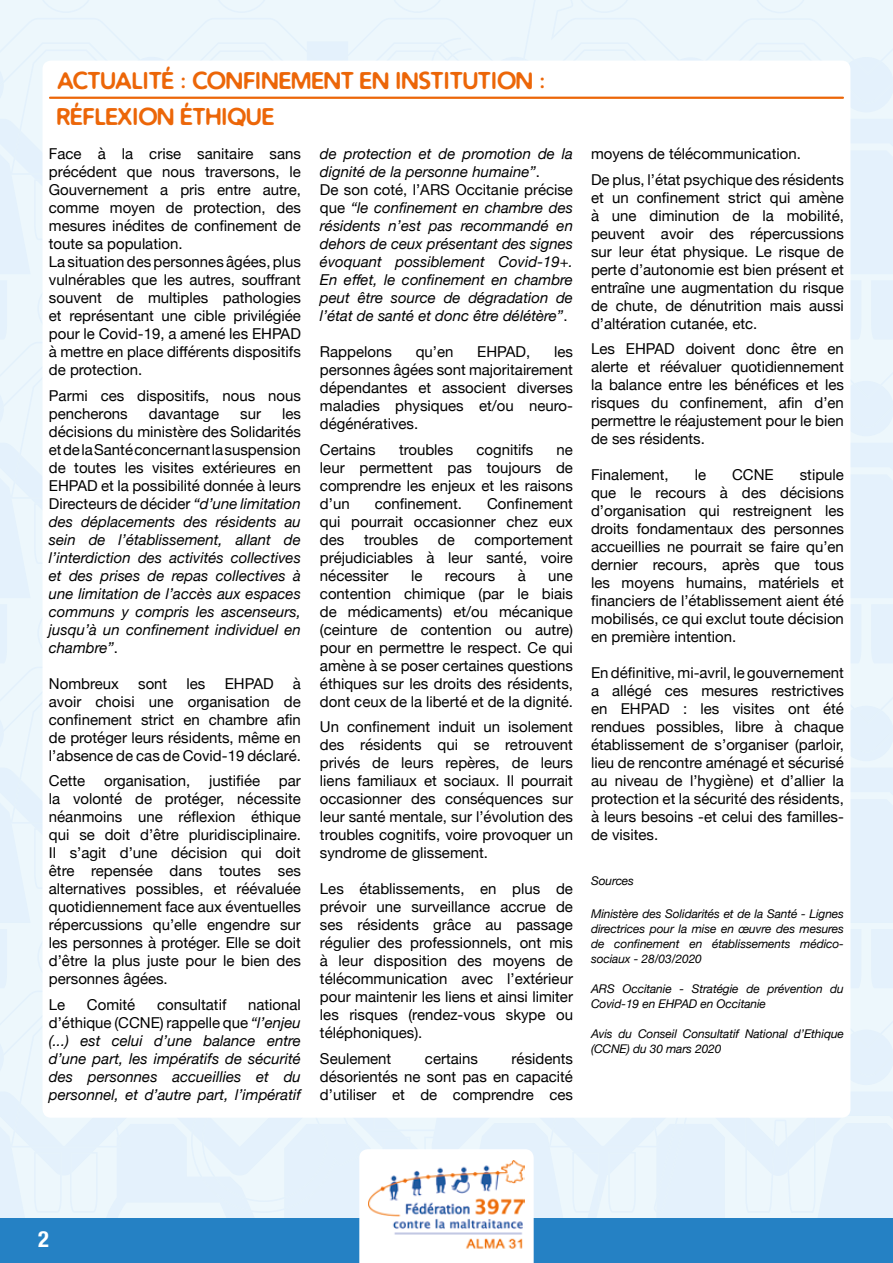
<style>
.page{position:relative;width:893px;height:1263px;background:#fff}
.page>*{position:absolute;margin:0;border:0;box-sizing:border-box;transform-origin:0 0}
.t1{font:700 22.5px/36.3px "Distro";letter-spacing:.03em;color:#ec6608}
.t2{font:700 condensed 22.5px "Helvetica Neue";color:#fff}
.t3{font:15px/18px "Helvetica Neue";color:#000;text-align:justify}
.t4{font:italic 15px/18px "Helvetica Neue";color:#000;text-align:justify}
.t5{font:italic 12px/15px "Helvetica Neue";letter-spacing:-.01em;color:#000}
.s1{font-style:normal}
</style>
<div class="page">
<svg style="left:0;top:0;width:496px;height:240px;background:#ebf6fb"></svg>
<svg style="left:0;top:264px;width:43px;height:300px;background:#eaf5fb"></svg>
<svg style="left:431px;top:38px;width:40px;height:23px"></svg>
<svg style="left:850px;top:240px;width:43px;height:34px"></svg>
<svg style="left:487px;top:57px;width:33px;height:4px"></svg>
<svg style="left:520px;top:0;width:373px;height:240px;background:#eaf5fb"></svg>
<svg style="left:850px;top:564px;width:43px;height:34px"></svg>
<svg style="left:850px;top:280px;width:43px;height:284px;background:#e6f2fb"></svg>
<svg style="left:0;top:589px;width:43px;height:300px;background:#eaf5fb"></svg>
<svg style="left:0;top:913px;width:43px;height:178px;background:#ebf6fb"></svg>
<svg style="left:850px;top:889px;width:43px;height:34px"></svg>
<svg style="left:850px;top:605px;width:43px;height:284px;background:#e6f2fb"></svg>
<svg style="left:812px;top:1213px;width:81px;height:5px"></svg>
<svg style="left:656px;top:1213px;width:69px;height:5px"></svg>
<svg style="left:569px;top:928px;width:324px;height:285px;background:#e7f3fb"></svg>
<div style="left:43px;top:61px;width:807px;height:1057px;background:#fff;border-radius:9px"></div>
<div style="left:0;top:1218px;width:893px;height:45px;background:#2581c4"></div>
<svg style="left:0;top:1091px;width:569px;height:172px"></svg>
<img style="left:368px;top:1160px;width:157px;height:91px">
<hr style="left:50px;top:97px;width:793px;height:2px;background:#ec6608">
<h1 class="t1" style="left:56px;top:62px;width:491px">ACTUALITÉ : CONFINEMENT EN INSTITUTION :<br>RÉFLEXION ÉTHIQUE</h1>
<p class="t3" style="left:49px;top:146px;width:254px;text-align:left">Face à la crise sanitaire sans précédent que nous traversons, le<br>Gouvernement a pris entre autre, comme moyen de protection, des mesures inédites de confinement de toute sa population.<br>La situation des personnes âgées, plus vulnérables que les autres, souffrant souvent de multiples pathologies et représentant une cible privilégiée pour le Covid-19, a amené les EHPAD à mettre en place différents dispositifs de protection.</p>
<p class="t3" style="left:49px;top:387px;width:253px">Parmi ces dispositifs, nous nous pencherons</p>
<p class="t4" style="left:49px;top:405px;width:254px;text-indent:233px"><span class="s1">les décisions du ministère des Solidarités et de la Santé concernant la suspension de toutes les visites extérieures en EHPAD et la possibilité donnée à leurs Directeurs de décider</span> “d’une limitation des déplacements des résidents au sein de l’établissement, allant de l’interdiction des activités collectives et des prises de repas collectives à une limitation de l’accès aux espaces communs y compris les ascenseurs, jusqu’à un confinement individuel en chambre”<span class="s1">.</span></p>
<p class="t3" style="left:49px;top:675px;width:72px">Nombreux</p>
<p class="t3" style="left:138px;top:675px;width:31px">sont</p>
<p class="t3" style="left:187px;top:675px;width:20px">les</p>
<p class="t3" style="left:225px;top:675px;width:50px">EHPAD</p>
<p class="t3" style="left:149px;top:405px;width:72px">davantage</p>
<p class="t3" style="left:240px;top:405px;width:22px">sur</p>
<p class="t3" style="left:49px;top:675px;width:254px;text-indent:244px">à avoir choisi une organisation de confinement strict en chambre afin de protéger leurs résidents, même en l’absence de cas de Covid-19 déclaré.</p>
<p class="t3" style="left:49px;top:773px;width:38px">Cette</p>
<p class="t3" style="left:104px;top:773px;width:88px">organisation,</p>
<p class="t3" style="left:209px;top:773px;width:53px">justifiée</p>
<p class="t3" style="left:49px;top:773px;width:254px;text-indent:230px">par la volonté de protéger, nécessite néanmoins une réflexion éthique qui se doit d’être pluridisciplinaire.<br>Il s’agit d’une décision qui doit être repensée dans toutes ses alternatives possibles, et réévaluée quotidiennement face aux éventuelles répercussions qu’elle engendre sur les personnes à protéger. Elle se doit d’être la plus juste pour le bien des personnes âgées.</p>
<p class="t3" style="left:49px;top:996px;width:18px">Le</p>
<p class="t3" style="left:87px;top:996px;width:50px">Comité</p>
<p class="t3" style="left:157px;top:996px;width:71px">consultatif</p>
<p class="t4" style="left:49px;top:996px;width:254px;text-indent:199px"><span class="s1">national d’éthique (CCNE) rappelle que</span> “l’enjeu (...) est celui d’une balance entre d’une part, les impératifs de sécurité des personnes accueillies et du personnel, et d’autre part, l’impératif</p>
<p class="t4" style="left:320px;top:146px;width:255px;text-align:left">de protection et de promotion de la dignité de la personne humaine”<span class="s1">.<br>De son coté, l’ARS Occitanie précise que</span> “le confinement en chambre des résidents n’est pas recommandé en dehors de ceux présentant des signes évoquant possiblement Covid-19+.<br>En effet, le confinement en chambre peut être source de dégradation de l’état de santé et donc être délétère”<span class="s1">.</span></p>
<p class="t3" style="left:320px;top:344px;width:73px">Rappelons</p>
<p class="t3" style="left:416px;top:344px;width:39px">qu’en</p>
<p class="t3" style="left:477px;top:344px;width:55px">EHPAD,</p>
<p class="t3" style="left:320px;top:344px;width:255px;text-indent:234px">les personnes âgées sont majoritairement dépendantes et associent diverses maladies physiques et/ou neuro&shy;dégénératives.</p>
<p class="t3" style="left:320px;top:441px;width:57px">Certains</p>
<p class="t3" style="left:399px;top:441px;width:56px">troubles</p>
<p class="t3" style="left:476px;top:441px;width:58px">cognitifs</p>
<p class="t3" style="left:320px;top:441px;width:255px;text-indent:237px">ne leur permettent pas toujours de comprendre les enjeux et les raisons d’un</p>
<p class="t3" style="left:320px;top:495px;width:255px;text-indent:167px">Confinement qui pourrait occasionner chez eux des</p>
<p class="t3" style="left:375px;top:495px;width:89px">confinement.</p>
<p class="t3" style="left:364px;top:531px;width:56px">troubles</p>
<p class="t3" style="left:438px;top:531px;width:18px">de</p>
<p class="t3" style="left:320px;top:531px;width:255px;text-indent:154px">comportement préjudiciables à leur santé, voire nécessiter</p>
<p class="t3" style="left:411px;top:567px;width:13px">le</p>
<p class="t3" style="left:445px;top:567px;width:52px">recours</p>
<p class="t3" style="left:518px;top:567px;width:10px">à</p>
<p class="t3" style="left:320px;top:567px;width:255px;text-indent:228px">une contention chimique (par le biais de médicaments) et/ou mécanique (ceinture de contention ou autre) pour en permettre le respect. Ce qui amène à se poser certaines questions éthiques sur les droits des résidents, dont ceux de la liberté et de la dignité.</p>
<p class="t3" style="left:320px;top:719px;width:255px">Un confinement induit un isolement des résidents qui se retrouvent privés de leurs repères, de leurs liens familiaux et sociaux. Il pourrait occasionner des conséquences sur leur santé mentale, sur l’évolution des troubles cognitifs, voire provoquer un syndrome de glissement.</p>
<p class="t3" style="left:320px;top:881px;width:255px">Les établissements, en plus de prévoir une surveillance accrue de ses résidents grâce au passage régulier des professionnels, ont mis à leur disposition des moyens de télécommunication avec l’extérieur pour maintenir les liens et ainsi limiter les risques (rendez-vous skype ou téléphoniques).</p>
<p class="t3" style="left:320px;top:1050px;width:73px">Seulement</p>
<p class="t3" style="left:425px;top:1050px;width:55px">certains</p>
<p class="t3" style="left:320px;top:1050px;width:255px;text-indent:192px">résidents désorientés ne sont pas en capacité d’utiliser et de comprendre ces</p>
<p class="t3" style="left:591px;top:142px;width:254px;line-height:25.5px">moyens de télécommunication.<br>De plus, l’état psychique des résidents</p>
<p class="t3" style="left:591px;top:189px;width:254px">et un confinement strict qui amène à une diminution de la mobilité, peuvent avoir des répercussions sur leur état physique. Le risque de perte d’autonomie est bien présent et entraîne une augmentation du risque de chute, de dénutrition mais aussi d’altération cutanée, etc.</p>
<p class="t3" style="left:591px;top:341px;width:254px">Les EHPAD doivent donc être en alerte et réévaluer quotidiennement la balance entre les bénéfices et les risques du confinement, afin d’en permettre le réajustement pour le bien de ses résidents.</p>
<p class="t3" style="left:591px;top:467px;width:79px">Finalement,</p>
<p class="t3" style="left:695px;top:467px;width:13px">le</p>
<p class="t3" style="left:732px;top:467px;width:43px">CCNE</p>
<p class="t3" style="left:591px;top:467px;width:254px;text-indent:209px">stipule que le recours à des décisions d’organisation qui restreignent les droits fondamentaux des personnes accueillies ne pourrait se faire qu’en dernier recours, après que tous les moyens humains, matériels et financiers de l’établissement aient été mobilisés, ce qui exclut toute décision en première intention.</p>
<p class="t3" style="left:591px;top:665px;width:254px">En définitive, mi-avril, le gouvernement a allégé ces mesures restrictives en EHPAD : les visites ont été rendues possibles, libre à chaque établissement de s’organiser (parloir, lieu de rencontre aménagé et sécurisé au niveau de l’hygiène) et d’allier la protection et la sécurité des résidents, à leurs besoins -et celui des familles&shy;de visites.</p>
<p class="t5" style="left:591px;top:874px;width:45px">Sources</p>
<p class="t5" style="left:591px;top:907px;width:254px;text-align:justify">Ministère des Solidarités et de la Santé - Lignes directrices pour la mise en œuvre des mesures de confinement en établissements médico&shy;sociaux - 28/03/2020</p>
<p class="t5" style="left:591px;top:982px;width:254px">ARS Occitanie - Stratégie de prévention du<br>Covid-19 en EHPAD en Occitanie</p>
<p class="t5" style="left:591px;top:1027px;width:254px">Avis du Conseil Consultatif National d’Ethique (CCNE) du 30 mars 2020</p>
<h1 class="t2" style="left:38px;top:1221px;width:12px">2</h1>
</div>
